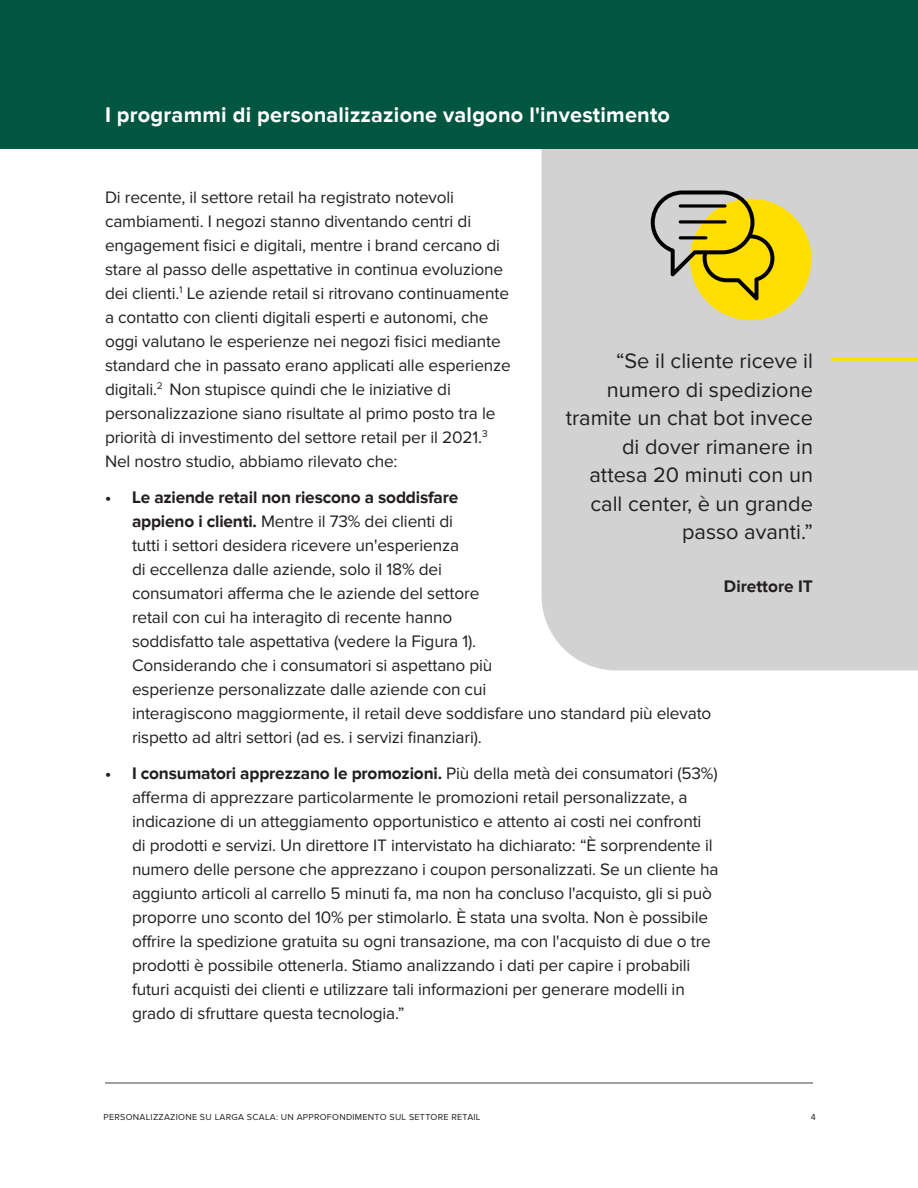
<style>
.page{position:relative;width:918px;height:1188px;background:#fff}
.page>*{position:absolute;margin:0;border:0;box-sizing:border-box;transform-origin:0 0}
.Callout{font:21.75px/28.5px "Proxima Nova";color:#231f20;text-align:right}
.H1_W__Page_Header{font:700 21.75px "Proxima Nova";letter-spacing:.01em;color:#fff}
.Body_Copy{font:17.25px/24px "Proxima Nova";letter-spacing:-.01em;color:#231f20}
.Callout-2{font:700 17.25px "Proxima Nova";color:#231f20}
.t1{font:9px "Proxima Nova";letter-spacing:.03em;color:#231f20}
.s1{font-weight:700}
</style>
<div class="page">
<div style="left:542px;top:148px;width:376px;height:522px;background:#d2d2d2"></div>
<div style="left:0;top:0;width:918px;height:148px;background:#00563f"></div>
<div style="left:690px;top:199px;width:121px;height:121px;background:#ffde00;border-radius:50%"></div>
<hr style="left:831px;top:358px;width:87px;height:3px;background:#ffde00">
<svg style="left:651px;top:190px;width:123px;height:110px"></svg>
<hr style="left:105px;top:1082px;width:708px;height:2px;background:#828282">
<p class="H1_W__Page_Header" style="left:105px;top:103px;width:567px">I programmi di personalizzazione valgono l'investimento</p>
<p class="Body_Copy" style="left:105px;top:185px;width:407px">Di recente, il settore retail ha registrato notevoli cambiamenti. I negozi stanno diventando centri di engagement fisici e digitali, mentre i brand cercano di stare al passo delle aspettative in continua evoluzione dei clienti.<sup>1</sup> Le aziende retail si ritrovano continuamente a contatto con clienti digitali esperti e autonomi, che oggi valutano le esperienze nei negozi fisici mediante standard che in passato erano applicati alle esperienze digitali.<sup>2</sup> Non stupisce quindi che le iniziative di personalizzazione siano risultate al primo posto tra le priorità di investimento del settore retail per il 2021.<sup>3<br></sup>Nel nostro studio, abbiamo rilevato che:</p>
<p class="Body_Copy" style="left:132px;top:485px;width:581px;text-indent:-27px"><span class="s1">• Le aziende retail non riescono a soddisfare<br>appieno i clienti.</span> Mentre il 73% dei clienti di<br>tutti i settori desidera ricevere un'esperienza<br>di eccellenza dalle aziende, solo il 18% dei<br>consumatori afferma che le aziende del settore<br>retail con cui ha interagito di recente hanno<br>soddisfatto tale aspettativa (vedere la Figura 1).<br>Considerando che i consumatori si aspettano più<br>esperienze personalizzate dalle aziende con cui<br>interagiscono maggiormente, il retail deve soddisfare uno standard più elevato rispetto ad altri settori (ad es. i servizi finanziari).</p>
<p class="Body_Copy" style="left:132px;top:761px;width:588px;text-indent:-27px"><span class="s1">• I consumatori apprezzano le promozioni.</span> Più della metà dei consumatori (53%) afferma di apprezzare particolarmente le promozioni retail personalizzate, a indicazione di un atteggiamento opportunistico e attento ai costi nei confronti di prodotti e servizi. Un direttore IT intervistato ha dichiarato: “È sorprendente il numero delle persone che apprezzano i coupon personalizzati. Se un cliente ha aggiunto articoli al carrello 5 minuti fa, ma non ha concluso l'acquisto, gli si può proporre uno sconto del 10% per stimolarlo. È stata una svolta. Non è possibile offrire la spedizione gratuita su ogni transazione, ma con l'acquisto di due o tre prodotti è possibile ottenerla. Stiamo analizzando i dati per capire i probabili futuri acquisti dei clienti e utilizzare tali informazioni per generare modelli in grado di sfruttare questa tecnologia.”</p>
<p class="Callout" style="left:566px;top:347px;width:249px">“Se il cliente riceve il numero di spedizione tramite un chat bot invece di dover rimanere in attesa 20 minuti con un call center, è un grande passo avanti.”</p>
<p class="Callout-2" style="left:724px;top:576px;width:91px">Direttore IT</p>
<p class="t1" style="left:104px;top:1112px;width:379px">PERSONALIZZAZIONE SU LARGA SCALA: UN APPROFONDIMENTO SUL SETTORE RETAIL</p>
<p class="t1" style="left:811px;top:1112px;width:7px">4</p>
</div>
